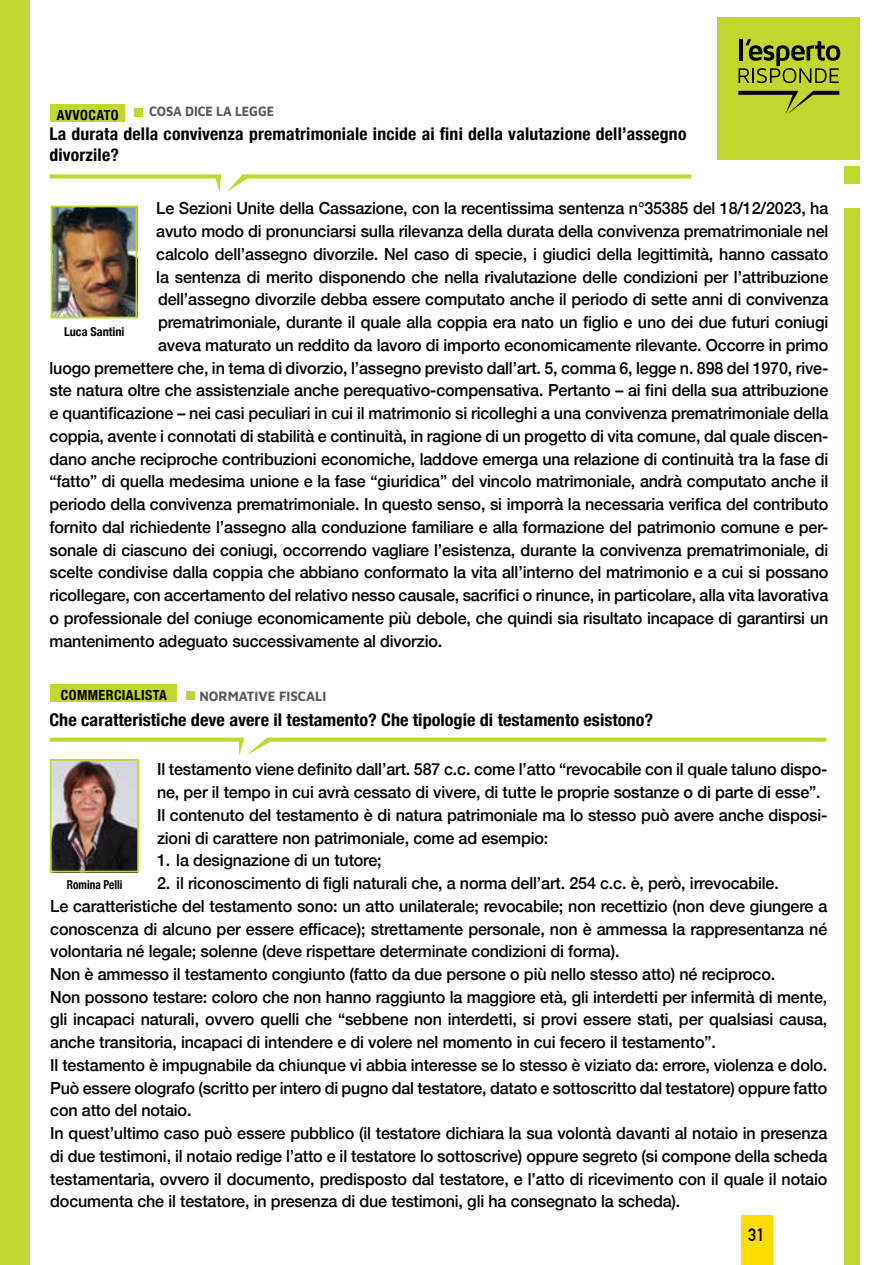
<style>
.page{position:relative;width:893px;height:1265px;background:#fff}
.page>*{position:absolute;margin:0;border:0;box-sizing:border-box;transform-origin:0 0}
.t1{font:700 condensed 17.5px/21px "Helvetica Neue";letter-spacing:.01em;color:#000}
.t2{font:700 condensed 17.5px "Helvetica Neue";letter-spacing:.01em;color:#000;scale:1.04 1}
.t3{font:700 17.5px "DIN Alternate";color:#000}
.t4{font:500 16.62px/22.8px "Helvetica Neue";letter-spacing:-.01em;color:#000}
.t5{font:700 condensed 14px "Helvetica Neue";letter-spacing:.03em;color:#000}
.t6{font:700 14px "Maven Pro";color:#58595b;scale:.93 1}
.t7{font:700 14px "Maven Pro";color:#58595b;scale:.9 1}
.t8{font:700 condensed 12.25px "Helvetica Neue";color:#000}
.t9{font:700 condensed 12.25px "Helvetica Neue";color:#000;scale:.92 1}
</style>
<div class="page">
<div style="left:134px;top:108px;width:9px;height:9px;background:#bfd730"></div>
<svg style="left:50px;top:174px;width:641px;height:18px"></svg>
<div style="left:717px;top:17px;width:142px;height:143px;background:#bfd730"></div>
<svg style="left:738px;top:39px;width:102px;height:44px"></svg>
<svg style="left:738px;top:91px;width:101px;height:23px"></svg>
<div style="left:844px;top:167px;width:15px;height:17px;background:#bfd730"></div>
<div style="left:50px;top:104px;width:74px;height:17px;background:#bfd730"></div>
<div style="left:0;top:0;width:30px;height:1265px;background:#bfd730"></div>
<div style="left:844px;top:208px;width:15px;height:1057px;background:#bfd730"></div>
<img style="left:54px;top:209px;width:80px;height:106px">
<div style="left:51px;top:206px;width:86px;height:112px;border:2px solid #bfd730"></div>
<div style="left:741px;top:1215px;width:31px;height:50px;background:#fd0"></div>
<svg style="left:50px;top:738px;width:776px;height:18px"></svg>
<div style="left:186px;top:691px;width:9px;height:8px;background:#bfd730"></div>
<div style="left:50px;top:684px;width:127px;height:17px;background:#bfd730"></div>
<img style="left:53px;top:762px;width:83px;height:107px">
<div style="left:50px;top:759px;width:89px;height:113px;border:2px solid #bfd730"></div>
<p class="t5" style="left:57px;top:104px;width:63px">AVVOCATO</p>
<p class="t7" style="left:149px;top:102px;width:141px">COSA DICE LA LEGGE</p>
<p class="t1" style="left:49px;top:122px;width:639px">La durata della convivenza prematrimoniale incide ai fini della valutazione dell’assegno divorzile?</p>
<p class="t4" style="left:156px;top:196px;width:674px">Le Sezioni Unite della Cassazione, con la recentissima sentenza n°35385 del 18/12/2023, ha</p>
<p class="t4" style="left:156px;top:218px;width:674px">avuto modo di pronunciarsi sulla rilevanza della durata della convivenza prematrimoniale nel</p>
<p class="t4" style="left:156px;top:241px;width:674px">calcolo dell’assegno divorzile. Nel caso di specie, i giudici della legittimità, hanno cassato</p>
<p class="t4" style="left:156px;top:264px;width:674px">la sentenza di merito disponendo che nella rivalutazione delle condizioni per l’attribuzione</p>
<p class="t4" style="left:158px;top:287px;width:672px">dell’assegno divorzile debba essere computato anche il periodo di sette anni di convivenza</p>
<p class="t4" style="left:158px;top:309px;width:672px">prematrimoniale, durante il quale alla coppia era nato un figlio e uno dei due futuri coniugi</p>
<p class="t4" style="left:158px;top:332px;width:672px">aveva maturato un reddito da lavoro di importo economicamente rilevante. Occorre in primo</p>
<p class="t4" style="left:50px;top:355px;width:780px">luogo premettere che, in tema di divorzio, l’assegno previsto dall’art. 5, comma 6, legge n. 898 del 1970, rive-</p>
<p class="t4" style="left:50px;top:378px;width:780px">ste natura oltre che assistenziale anche perequativo-compensativa. Pertanto – ai fini della sua attribuzione</p>
<p class="t4" style="left:50px;top:400px;width:780px">e quantificazione – nei casi peculiari in cui il matrimonio si ricolleghi a una convivenza prematrimoniale della</p>
<p class="t4" style="left:50px;top:423px;width:780px">coppia, avente i connotati di stabilità e continuità, in ragione di un progetto di vita comune, dal quale discen-</p>
<p class="t4" style="left:50px;top:446px;width:780px">dano anche reciproche contribuzioni economiche, laddove emerga una relazione di continuità tra la fase di</p>
<p class="t4" style="left:50px;top:469px;width:780px">“fatto” di quella medesima unione e la fase “giuridica” del vincolo matrimoniale, andrà computato anche il</p>
<p class="t4" style="left:50px;top:491px;width:780px">periodo della convivenza prematrimoniale. In questo senso, si imporrà la necessaria verifica del contributo</p>
<p class="t4" style="left:50px;top:514px;width:780px">fornito dal richiedente l’assegno alla conduzione familiare e alla formazione del patrimonio comune e per-</p>
<p class="t4" style="left:50px;top:537px;width:780px">sonale di ciascuno dei coniugi, occorrendo vagliare l’esistenza, durante la convivenza prematrimoniale, di</p>
<p class="t4" style="left:50px;top:560px;width:780px">scelte condivise dalla coppia che abbiano conformato la vita all’interno del matrimonio e a cui si possano</p>
<p class="t4" style="left:50px;top:582px;width:780px">ricollegare, con accertamento del relativo nesso causale, sacrifici o rinunce, in particolare, alla vita lavorativa</p>
<p class="t4" style="left:50px;top:605px;width:780px">o professionale del coniuge economicamente più debole, che quindi sia risultato incapace di garantirsi un</p>
<p class="t4" style="left:50px;top:628px;width:394px">mantenimento adeguato successivamente al divorzio.</p>
<p class="t8" style="left:64px;top:322px;width:62px">Luca Santini</p>
<p class="t5" style="left:61px;top:684px;width:108px">COMMERCIALISTA</p>
<p class="t6" style="left:199px;top:686px;width:138px">NORMATIVE FISCALI</p>
<p class="t2" style="left:50px;top:705px;width:582px">Che caratteristiche deve avere il testamento? Che tipologie di testamento esistono?</p>
<p class="t4" style="left:157px;top:757px;width:672px">Il testamento viene definito dall’art. 587 c.c. come l’atto “revocabile con il quale taluno dispo&shy;ne, per il tempo in cui avrà cessato di vivere, di tutte le proprie sostanze o di parte di esse”.<br>Il contenuto del testamento è di natura patrimoniale ma lo stesso può avere anche disposi&shy;zioni di carattere non patrimoniale, come ad esempio:</p>
<p class="t4" style="left:157px;top:848px;width:226px">1. la designazione di un tutore;</p>
<p class="t4" style="left:50px;top:870px;width:779px;text-indent:107px">2. il riconoscimento di figli naturali che, a norma dell’art. 254 c.c. è, però, irrevocabile.<br>Le caratteristiche del testamento sono: un atto unilaterale; revocabile; non recettizio (non deve giungere a conoscenza di alcuno per essere efficace); strettamente personale, non è ammessa la rappresentanza né volontaria né legale; solenne (deve rispettare determinate condizioni di forma).<br>Non è ammesso il testamento congiunto (fatto da due persone o più nello stesso atto) né reciproco.<br>Non possono testare: coloro che non hanno raggiunto la maggiore età, gli interdetti per infermità di mente, gli incapaci naturali, ovvero quelli che “sebbene non interdetti, si provi essere stati, per qualsiasi causa, anche transitoria, incapaci di intendere e di volere nel momento in cui fecero il testamento”.<br>Il testamento è impugnabile da chiunque vi abbia interesse se lo stesso è viziato da: errore, violenza e dolo.<br>Può essere olografo (scritto per intero di pugno dal testatore, datato e sottoscritto dal testatore) oppure fatto con atto del notaio.<br>In quest’ultimo caso può essere pubblico (il testatore dichiara la sua volontà davanti al notaio in presenza di due testimoni, il notaio redige l’atto e il testatore lo sottoscrive) oppure segreto (si compone della scheda testamentaria, ovvero il documento, predisposto dal testatore, e l’atto di ricevimento con il quale il notaio documenta che il testatore, in presenza di due testimoni, gli ha consegnato la scheda).</p>
<p class="t9" style="left:67px;top:874px;width:62px">Romina Pelli</p>
<p class="t3" style="left:748px;top:1222px;width:18px">31</p>
</div>
